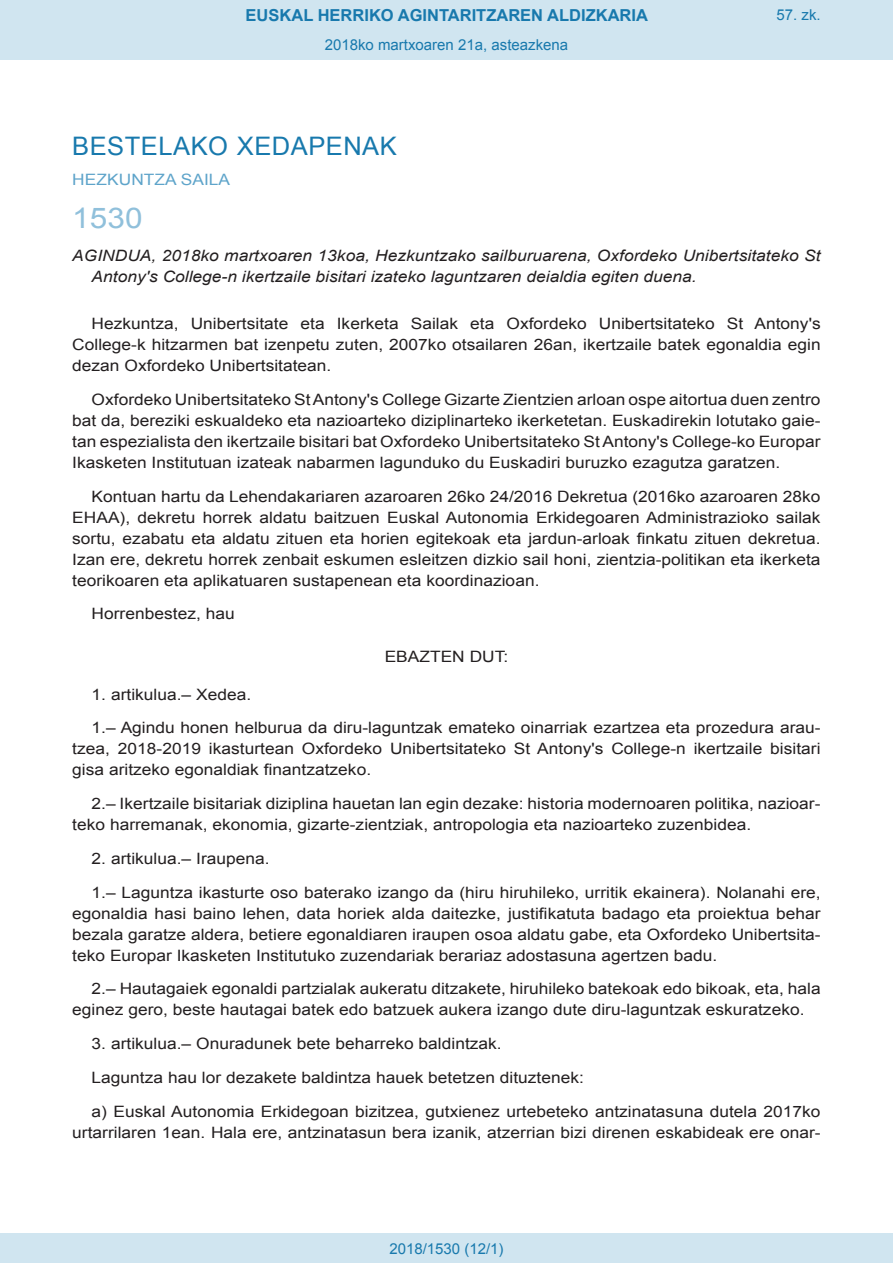
<style>
.page{position:relative;width:893px;height:1263px;background:#fff}
.page>*{position:absolute;margin:0;border:0;box-sizing:border-box;transform-origin:0 0}
.BOPVOrden{font:28.5px "Arial";color:#90c0db;scale:1.11 1}
.BOPVSeccion{font:25.5px "Arial";letter-spacing:.02em;color:#1879ad}
.t1{font:700 16.5px "Arial";color:#1879ad}
.BOPVDetalle{font:15.6px/21px "Arial";color:#231f20;text-align:justify;scale:1.11 1}
.BOPVTitulo{font:italic 15.6px/21px "Arial";color:#231f20;scale:1.11 1}
.BOPVOrganismo{font:15.6px "Arial";letter-spacing:.005em;color:#5ea4ca;scale:1.11 1}
.BOPVClave{font:15.6px "Arial";color:#231f20;scale:1.11 1}
.Paginacion_Centro{font:15px "Arial";color:#1879ad}
</style>
<div class="page">
<div style="left:0;top:0;width:893px;height:60px;background:#d0e5f0"></div>
<div style="left:0;top:1233px;width:893px;height:30px;background:#d0e5f0"></div>
<p class="t1" style="left:246px;top:4px;width:404px">EUSKAL HERRIKO AGINTARITZAREN ALDIZKARIA</p>
<p class="Paginacion_Centro" style="left:325px;top:35px;width:245px">2018ko martxoaren 21a, asteazkena</p>
<p class="Paginacion_Centro" style="left:776px;top:5px;width:46px">57. zk.</p>
<p class="BOPVSeccion" style="left:72px;top:129px;width:326px">BESTELAKO XEDAPENAK</p>
<p class="BOPVOrganismo" style="left:72px;top:169px;width:144px">HEZKUNTZA SAILA</p>
<p class="BOPVOrden" style="left:72px;top:199px;width:65px">1530</p>
<p class="BOPVTitulo" style="left:92px;top:246px;width:658px;text-indent:-19px">AGINDUA, 2018ko martxoaren 13koa, Hezkuntzako sailburuarena, Oxfordeko Unibertsitateko St<br>Antony's College-n ikertzaile bisitari izateko laguntzaren deialdia egiten duena.</p>
<p class="BOPVDetalle" style="left:72px;top:313px;width:676px;text-indent:19px">Hezkuntza, Unibertsitate eta Ikerketa Sailak eta Oxfordeko Unibertsitateko St Antony's College-k hitzarmen bat izenpetu zuten, 2007ko otsailaren 26an, ikertzaile batek egonaldia egin dezan Oxfordeko Unibertsitatean.</p>
<p class="BOPVDetalle" style="left:72px;top:389px;width:676px;text-indent:19px">Oxfordeko Unibertsitateko St Antony's College Gizarte Zientzien arloan ospe aitortua duen zentro bat da, bereziki eskualdeko eta nazioarteko diziplinarteko ikerketetan. Euskadirekin lotutako gaie&shy;tan espezialista den ikertzaile bisitari bat Oxfordeko Unibertsitateko St Antony's College-ko Europar Ikasketen Institutuan izateak nabarmen lagunduko du Euskadiri buruzko ezagutza garatzen.</p>
<p class="BOPVDetalle" style="left:72px;top:486px;width:676px;text-indent:19px">Kontuan hartu da Lehendakariaren azaroaren 26ko 24/2016 Dekretua (2016ko azaroaren 28ko EHAA), dekretu horrek aldatu baitzuen Euskal Autonomia Erkidegoaren Administrazioko sailak sortu, ezabatu eta aldatu zituen eta horien egitekoak eta jardun-arloak finkatu zituen dekretua.<br>Izan ere, dekretu horrek zenbait eskumen esleitzen dizkio sail honi, zientzia-politikan eta ikerketa teorikoaren eta aplikatuaren sustapenean eta koordinazioan.</p>
<p class="BOPVDetalle" style="left:92px;top:603px;width:130px">Horrenbestez, hau</p>
<p class="BOPVClave" style="left:385px;top:646px;width:113px">EBAZTEN DUT:</p>
<p class="BOPVDetalle" style="left:92px;top:684px;width:145px">1. artikulua.– Xedea.</p>
<p class="BOPVDetalle" style="left:72px;top:717px;width:676px;text-indent:19px">1.– Agindu honen helburua da diru-laguntzak emateko oinarriak ezartzea eta prozedura arau&shy;tzea, 2018-2019 ikasturtean Oxfordeko Unibertsitateko St Antony's College-n ikertzaile bisitari gisa aritzeko egonaldiak finantzatzeko.</p>
<p class="BOPVDetalle" style="left:72px;top:793px;width:676px;text-indent:19px">2.– Ikertzaile bisitariak diziplina hauetan lan egin dezake: historia modernoaren politika, nazioar&shy;teko harremanak, ekonomia, gizarte-zientziak, antropologia eta nazioarteko zuzenbidea.</p>
<p class="BOPVDetalle" style="left:92px;top:848px;width:162px">2. artikulua.– Iraupena.</p>
<p class="BOPVDetalle" style="left:72px;top:882px;width:676px;text-indent:19px">1.– Laguntza ikasturte oso baterako izango da (hiru hiruhileko, urritik ekainera). Nolanahi ere, egonaldia hasi baino lehen, data horiek alda daitezke, justifikatuta badago eta proiektua behar bezala garatze aldera, betiere egonaldiaren iraupen osoa aldatu gabe, eta Oxfordeko Unibertsita&shy;teko Europar Ikasketen Institutuko zuzendariak berariaz adostasuna agertzen badu.</p>
<p class="BOPVDetalle" style="left:72px;top:978px;width:676px;text-indent:19px">2.– Hautagaiek egonaldi partzialak aukeratu ditzakete, hiruhileko batekoak edo bikoak, eta, hala eginez gero, beste hautagai batek edo batzuek aukera izango dute diru-laguntzak eskuratzeko.</p>
<p class="BOPVDetalle" style="left:92px;top:1033px;width:371px">3. artikulua.– Onuradunek bete beharreko baldintzak.</p>
<p class="BOPVDetalle" style="left:92px;top:1067px;width:445px">Laguntza hau lor dezakete baldintza hauek betetzen dituztenek:</p>
<p class="BOPVDetalle" style="left:72px;top:1101px;width:676px;text-align:right">a) Euskal Autonomia Erkidegoan bizitzea, gutxienez urtebeteko antzinatasuna dutela 2017ko urtarrilaren 1ean. Hala ere, antzinatasun bera izanik, atzerrian bizi direnen eskabideak ere onar-</p>
<p class="Paginacion_Centro" style="left:389px;top:1238px;width:116px">2018/1530 (12/1)</p>
</div>
